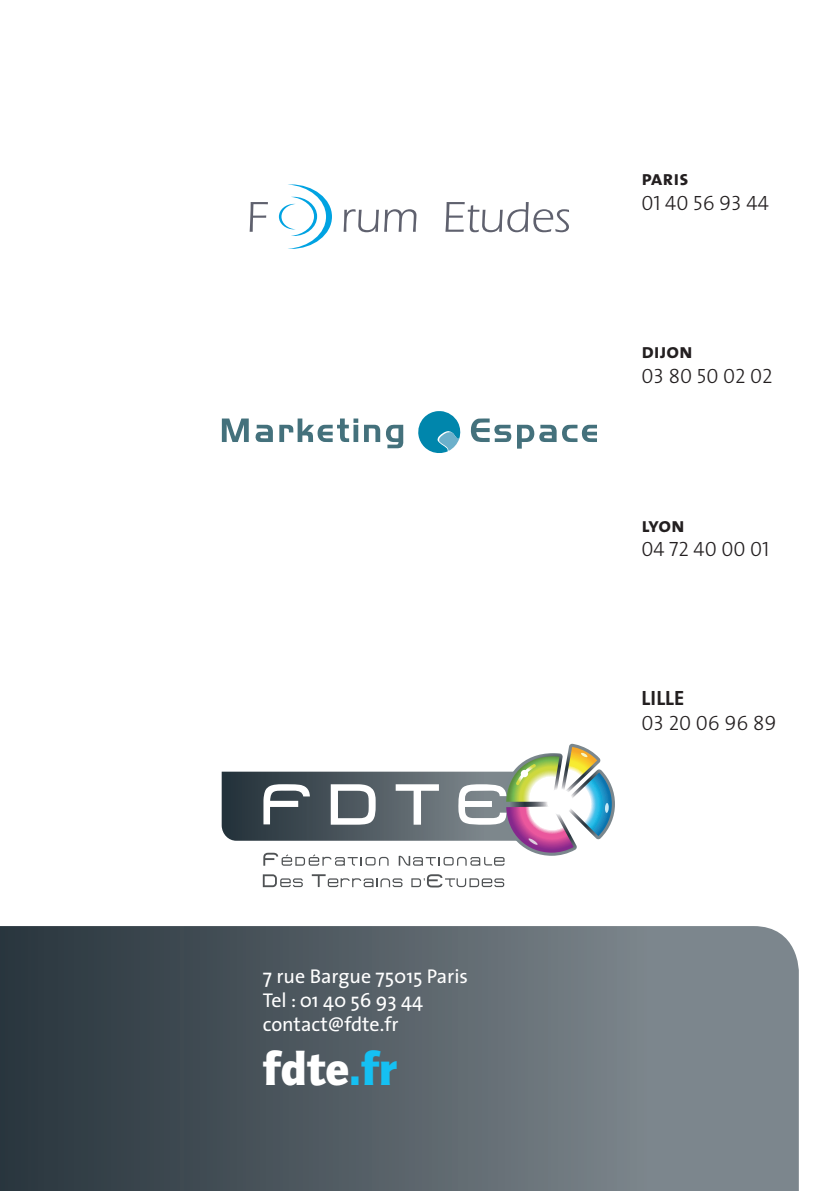
<style>
.page{position:relative;width:840px;height:1191px;background:#fff}
.page>*{position:absolute;margin:0;border:0;box-sizing:border-box;transform-origin:0 0}
.t1{font:900 47.8px "Quay Sans ITC Std";color:#fff}
.t2{font:20.8px "The Sans Light Caps";color:#231f20}
.t3{font:20.8px "The Sans Bold Caps";color:#231f20}
.t4{font:20px/24px "The Sans";color:#fff}
.s1{color:#15c0f2}
</style>
<div class="page">
<svg style="left:0;top:926px;width:798px;height:265px;background:#59636a"></svg>
<svg style="left:263px;top:874px;width:39px;height:13px"></svg>
<svg style="left:221px;top:744px;width:393px;height:121px"></svg>
<svg style="left:311px;top:874px;width:91px;height:13px"></svg>
<svg style="left:411px;top:874px;width:93px;height:13px"></svg>
<svg style="left:279px;top:184px;width:53px;height:65px"></svg>
<svg style="left:249px;top:202px;width:19px;height:30px"></svg>
<svg style="left:343px;top:209px;width:73px;height:23px"></svg>
<svg style="left:445px;top:202px;width:123px;height:30px"></svg>
<svg style="left:222px;top:418px;width:26px;height:24px"></svg>
<svg style="left:279px;top:418px;width:79px;height:24px"></svg>
<div style="left:353px;top:425px;width:5px;height:17px;background:#44717c"></div>
<svg style="left:418px;top:411px;width:42px;height:42px"></svg>
<svg style="left:255px;top:425px;width:18px;height:17px"></svg>
<svg style="left:470px;top:418px;width:126px;height:30px"></svg>
<svg style="left:364px;top:425px;width:39px;height:23px"></svg>
<p class="t4" style="left:263px;top:963px;width:206px">7 rue Bargue 75015 Paris<br>Tel : 01 40 56 93 44 contact@fdte.fr</p>
<h1 class="t1" style="left:263px;top:1040px;width:136px">fdte<span class="s1">.fr</span></h1>
<p class="t3" style="left:641px;top:160px;width:49px">paris</p>
<p class="t2" style="left:641px;top:185px;width:129px">01 40 56 93 44</p>
<p class="t3" style="left:641px;top:334px;width:53px">dijon</p>
<p class="t2" style="left:641px;top:359px;width:133px">03 80 50 02 02</p>
<p class="t3" style="left:641px;top:507px;width:45px">lyon</p>
<p class="t2" style="left:641px;top:532px;width:129px">04 72 40 00 01</p>
<p class="t3" style="left:641px;top:680px;width:44px">LILLE</p>
<p class="t2" style="left:641px;top:705px;width:136px">03 20 06 96 89</p>
</div>
